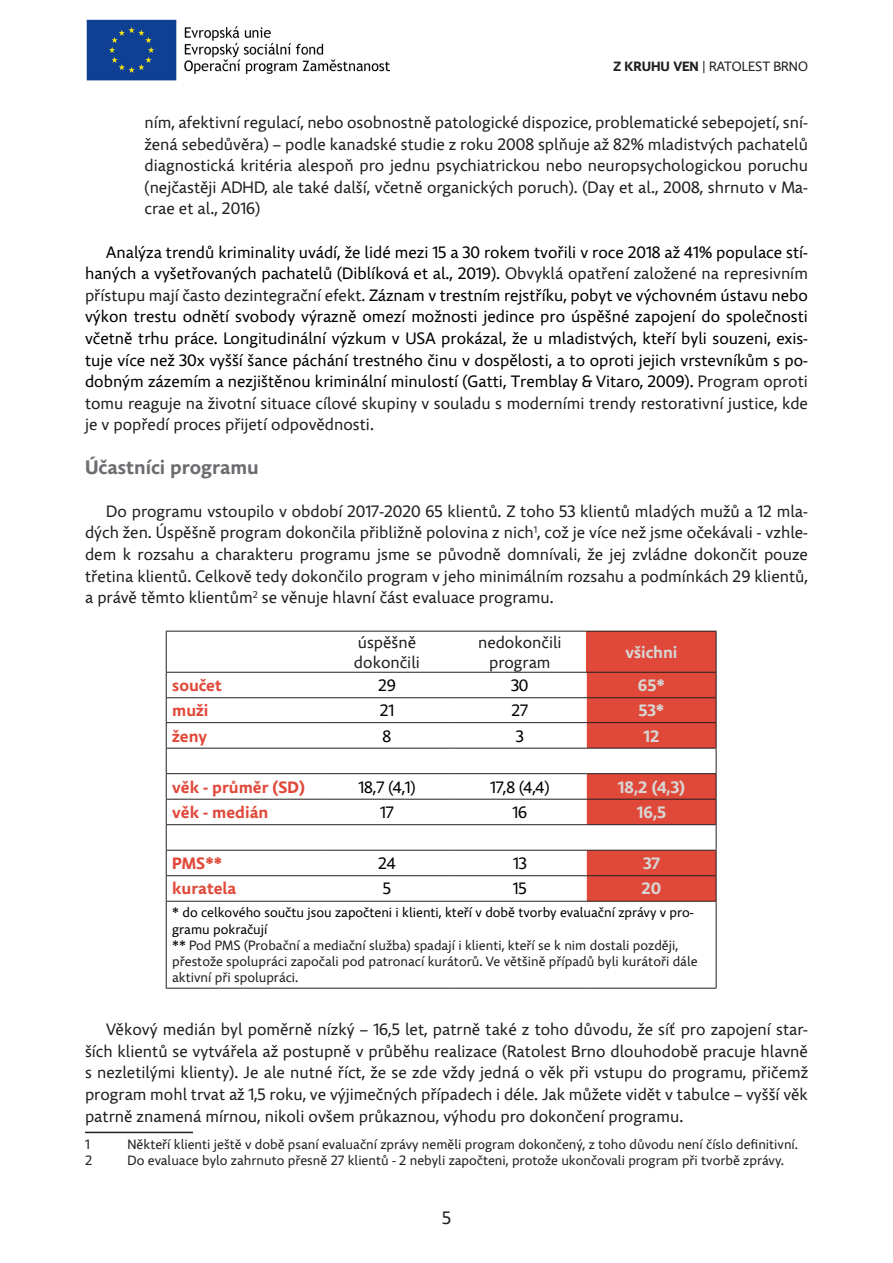
<style>
.page{position:relative;width:893px;height:1263px;background:#fff}
.page>*{position:absolute;margin:0;border:0;box-sizing:border-box;transform-origin:0 0}
.heading_03{font:700 19.5px "Comenia Sans";color:#6c6d70}
.t1{font:18px "Comenia Sans";color:#231f20}
.text{font:16.5px/21.6px "Comenia Sans";color:#231f20;text-align:justify}
.text-2{font:16.5px/21.6px "Comenia Sans";color:#000;text-align:justify}
.t2{font:700 16.5px "Comenia Sans";color:#e0493a}
.t3{font:700 16.5px "Comenia Sans";color:#d7d7d5}
.footnote{font:13.5px/16.2px "Comenia Sans";color:#231f20}
.t4{font:13.5px/16.2px "Comenia Sans";color:#000}
.s1{font-weight:700}
.s2{color:#231f20}
.s3{color:#000}
</style>
<div class="page">
<img style="left:86px;top:19px;width:303px;height:62px">
<div style="left:587px;top:631px;width:129px;height:41px;background:#e0493a"></div>
<hr style="left:166px;top:631px;width:155px;height:1px;background:#231f20">
<hr style="left:166px;top:631px;width:1px;height:41px;background:#231f20">
<hr style="left:321px;top:631px;width:132px;height:1px;background:#231f20">
<hr style="left:453px;top:631px;width:134px;height:1px;background:#231f20">
<hr style="left:587px;top:631px;width:129px;height:1px;background:#231f20">
<hr style="left:716px;top:631px;width:1px;height:41px;background:#231f20">
<hr style="left:166px;top:672px;width:155px;height:1px;background:#231f20">
<hr style="left:321px;top:672px;width:132px;height:1px;background:#231f20">
<hr style="left:453px;top:672px;width:134px;height:1px;background:#231f20">
<hr style="left:166px;top:697px;width:155px;height:1px;background:#231f20">
<hr style="left:321px;top:697px;width:132px;height:1px;background:#231f20">
<hr style="left:453px;top:697px;width:134px;height:1px;background:#231f20">
<hr style="left:166px;top:722px;width:155px;height:1px;background:#231f20">
<hr style="left:321px;top:722px;width:132px;height:1px;background:#231f20">
<hr style="left:453px;top:722px;width:134px;height:1px;background:#231f20">
<hr style="left:166px;top:748px;width:155px;height:1px;background:#231f20">
<hr style="left:321px;top:748px;width:132px;height:1px;background:#231f20">
<hr style="left:453px;top:748px;width:134px;height:1px;background:#231f20">
<hr style="left:166px;top:773px;width:155px;height:1px;background:#231f20">
<hr style="left:321px;top:773px;width:132px;height:1px;background:#231f20">
<hr style="left:453px;top:773px;width:134px;height:1px;background:#231f20">
<hr style="left:166px;top:799px;width:155px;height:1px;background:#231f20">
<hr style="left:321px;top:799px;width:132px;height:1px;background:#231f20">
<hr style="left:453px;top:799px;width:134px;height:1px;background:#231f20">
<hr style="left:166px;top:824px;width:155px;height:1px;background:#231f20">
<hr style="left:321px;top:824px;width:132px;height:1px;background:#231f20">
<hr style="left:453px;top:824px;width:134px;height:1px;background:#231f20">
<hr style="left:166px;top:850px;width:155px;height:1px;background:#231f20">
<hr style="left:321px;top:850px;width:132px;height:1px;background:#231f20">
<hr style="left:453px;top:850px;width:134px;height:1px;background:#231f20">
<hr style="left:166px;top:875px;width:155px;height:1px;background:#231f20">
<svg style="left:166px;top:673px;width:1px;height:228px"></svg>
<hr style="left:321px;top:875px;width:132px;height:1px;background:#231f20">
<hr style="left:453px;top:875px;width:134px;height:1px;background:#231f20">
<svg style="left:587px;top:672px;width:130px;height:229px"></svg>
<hr style="left:166px;top:901px;width:155px;height:1px;background:#231f20">
<hr style="left:166px;top:902px;width:1px;height:86px;background:#231f20">
<hr style="left:321px;top:901px;width:132px;height:1px;background:#231f20">
<hr style="left:453px;top:901px;width:134px;height:1px;background:#231f20">
<hr style="left:587px;top:901px;width:129px;height:1px;background:#231f20">
<hr style="left:716px;top:902px;width:1px;height:86px;background:#231f20">
<hr style="left:166px;top:988px;width:155px;height:1px;background:#231f20">
<hr style="left:321px;top:988px;width:132px;height:1px;background:#231f20">
<hr style="left:453px;top:988px;width:134px;height:1px;background:#231f20">
<hr style="left:587px;top:988px;width:129px;height:1px;background:#231f20">
<hr style="left:85px;top:1132px;width:108px;height:1px;background:#231f20">
<p class="footnote" style="left:613px;top:59px;width:196px"><span class="s1">Z KRUHU VEN</span> | RATOLEST BRNO</p>
<p class="text" style="left:145px;top:112px;width:665px">ním, afektivní regulací, nebo osobnostně patologické dispozice, problematické sebepojetí, sní&shy;žená sebedůvěra) – podle kanadské studie z roku 2008 splňuje až 82% mladistvých pachatelů diagnostická kritéria alespoň pro jednu psychiatrickou nebo neuropsychologickou poruchu (nejčastěji ADHD, ale také další, včetně organických poruch). (Day et al., 2008, shrnuto v Ma&shy;crae et al., 2016)</p>
<p class="text-2" style="left:85px;top:242px;width:724px;text-indent:21px">Analýza trendů kriminality uvádí, že lidé mezi 15 a 30 rokem tvořili v roce 2018 až 41% populace stí&shy;haných a vyšetřovaných pachatelů (Diblíková et al., 2019). <span class="s2">Obvyklá opatření založené na represivním přístupu mají často dezintegrační efekt.</span> Záznam v trestním rejstříku, pobyt ve výchovném ústavu nebo výkon trestu odnětí svobody výrazně omezí možnosti jedince pro úspěšné zapojení do společnosti včetně trhu práce. Longitudinální výzkum v USA prokázal, že u mladistvých, kteří byli souzeni, exis&shy;tuje více než 30x vyšší šance páchání trestného činu v dospělosti, a to oproti jejich vrstevníkům s po&shy;dobným zázemím a nezjištěnou kriminální minulostí (Gatti, Tremblay &amp; Vitaro, 2009). <span class="s2">Program oproti tomu reaguje na životní situace cílové skupiny v souladu s moderními trendy restorativní justice, kde je v popředí proces přijetí odpovědnosti.</span></p>
<p class="heading_03" style="left:85px;top:454px;width:175px">Účastníci programu</p>
<p class="text" style="left:85px;top:501px;width:724px;text-indent:21px">Do programu vstoupilo v období 2017-2020 65 klientů. Z toho 53 klientů mladých mužů a 12 mla&shy;dých žen. Úspěšně program dokončila přibližně polovina z nich<sup>1</sup>, což je více než jsme očekávali - vzhle&shy;dem k rozsahu a charakteru programu jsme se původně domnívali, že jej zvládne dokončit pouze třetina klientů. Celkově tedy dokončilo program v jeho minimálním rozsahu a podmínkách 29 klientů, a právě těmto klientům<sup>2</sup> se věnuje hlavní část evaluace programu.</p>
<p class="text" style="left:354px;top:633px;width:67px;line-height:19.8px">úspěšně dokončili</p>
<p class="text" style="left:478px;top:632px;width:85px">nedokončili</p>
<p class="t3" style="left:625px;top:642px;width:54px">všichni</p>
<p class="text" style="left:489px;top:652px;width:63px">program</p>
<p class="t2" style="left:172px;top:675px;width:51px">součet</p>
<p class="text-2" style="left:378px;top:675px;width:19px">29</p>
<p class="text-2" style="left:511px;top:675px;width:19px">30</p>
<p class="t3" style="left:638px;top:675px;width:29px">65*</p>
<p class="t2" style="left:172px;top:700px;width:38px">muži</p>
<p class="text-2" style="left:380px;top:700px;width:16px">21</p>
<p class="text-2" style="left:511px;top:700px;width:18px">27</p>
<p class="t3" style="left:639px;top:700px;width:27px">53*</p>
<p class="t2" style="left:172px;top:725px;width:37px">ženy</p>
<p class="text-2" style="left:383px;top:726px;width:10px">8</p>
<p class="text-2" style="left:516px;top:726px;width:9px">3</p>
<p class="t3" style="left:643px;top:725px;width:18px">12</p>
<p class="t2" style="left:172px;top:776px;width:134px">věk - průměr (SD)</p>
<p class="text-2" style="left:358px;top:777px;width:59px">18,7 (4,1)</p>
<p class="text-2" style="left:490px;top:777px;width:61px">17,8 (4,4)</p>
<p class="t3" style="left:618px;top:776px;width:69px">18,2 (4,3)</p>
<p class="t2" style="left:172px;top:802px;width:98px">věk - medián</p>
<p class="text-2" style="left:380px;top:802px;width:15px">17</p>
<p class="text-2" style="left:512px;top:802px;width:16px">16</p>
<p class="t3" style="left:637px;top:802px;width:31px">16,5</p>
<p class="t2" style="left:172px;top:853px;width:51px">PMS**</p>
<p class="text-2" style="left:378px;top:853px;width:19px">24</p>
<p class="text-2" style="left:513px;top:853px;width:15px">13</p>
<p class="t3" style="left:643px;top:853px;width:18px">37</p>
<p class="t2" style="left:172px;top:878px;width:66px">kuratela</p>
<p class="text-2" style="left:383px;top:878px;width:10px">5</p>
<p class="text-2" style="left:513px;top:878px;width:15px">15</p>
<p class="t3" style="left:641px;top:878px;width:21px">20</p>
<p class="t4" style="left:172px;top:905px;width:523px">* do celkového součtu jsou započteni i klienti, kteří v době tvorby evaluační zprávy v pro&shy;gramu pokračují</p>
<p class="footnote" style="left:172px;top:937px;width:527px"><span class="s3">**</span> Pod PMS (Probační a mediační služba) spadají i klienti, kteří se k nim dostali později, přestože spolupráci započali pod patronací kurátorů. Ve většině případů byli kurátoři dále aktivní při spolupráci.</p>
<p class="text" style="left:85px;top:1019px;width:724px;text-indent:21px">Věkový medián byl poměrně nízký – 16,5 let, patrně také z toho důvodu, že síť pro zapojení star&shy;ších klientů se vytvářela až postupně v průběhu realizace (Ratolest Brno dlouhodobě pracuje hlavně s nezletilými klienty). Je ale nutné říct, že se zde vždy jedná o věk při vstupu do programu, přičemž program mohl trvat až 1,5 roku, ve výjimečných případech i déle. Jak můžete vidět v tabulce – vyšší věk patrně znamená mírnou, nikoli ovšem průkaznou, výhodu pro dokončení programu.</p>
<p class="footnote" style="left:85px;top:1136px;width:6px">1</p>
<p class="footnote" style="left:128px;top:1136px;width:672px">Někteří klienti ještě v době psaní evaluační zprávy neměli program dokončený, z toho důvodu není číslo definitivní.</p>
<p class="footnote" style="left:85px;top:1152px;width:9px">2</p>
<p class="footnote" style="left:128px;top:1152px;width:658px">Do evaluace bylo zahrnuto přesně 27 klientů - 2 nebyli započteni, protože ukončovali program při tvorbě zprávy.</p>
<p class="t1" style="left:442px;top:1207px;width:10px">5</p>
</div>
